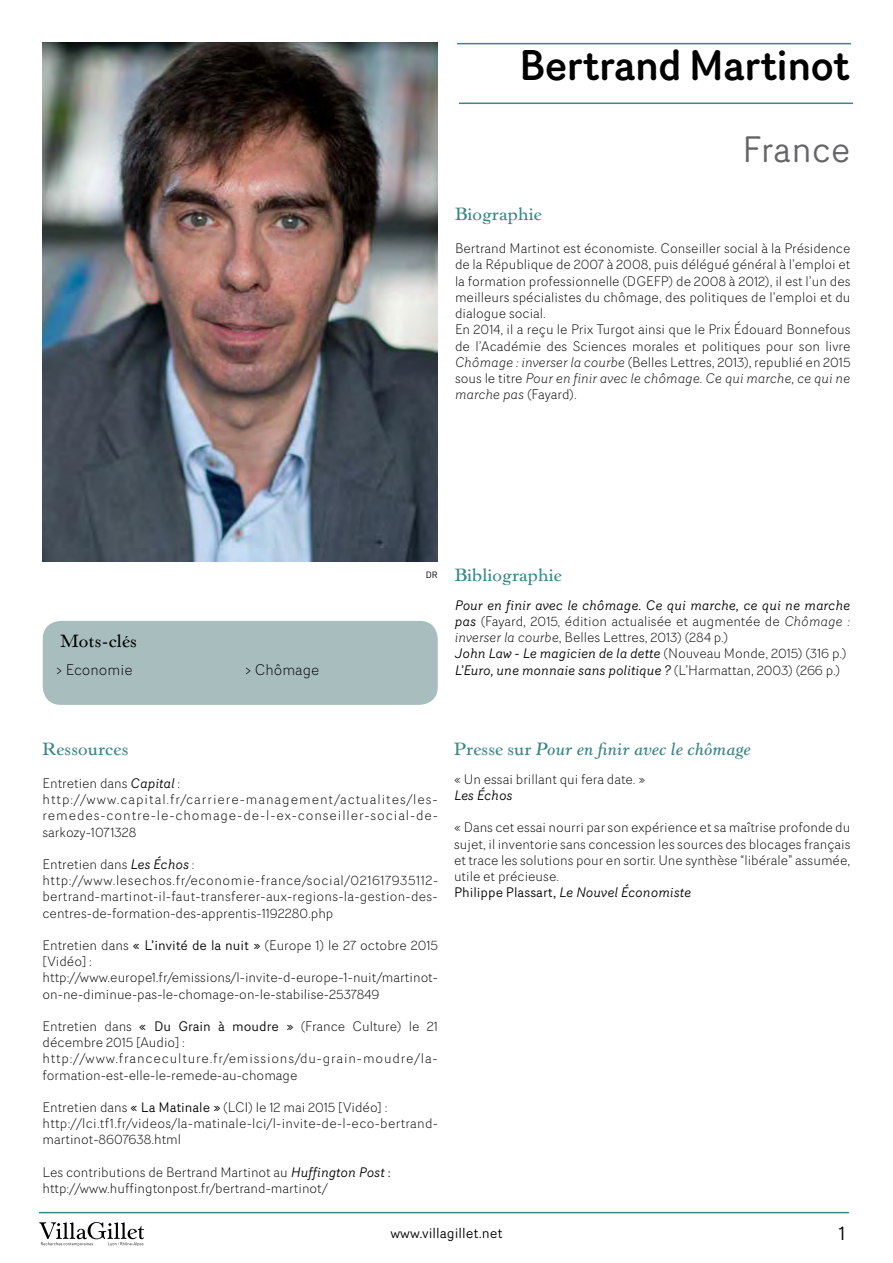
<style>
.page{position:relative;width:893px;height:1263px;background:#fff}
.page>*{position:absolute;margin:0;border:0;box-sizing:border-box;transform-origin:0 0}
.t1{font:500 42px "Router";letter-spacing:-.03em;color:#000}
.t2{font:36px "Router";color:#646567}
.t3{font:19.5px "Router";color:#000}
.t4{font:600 18px "Horley Old Style";color:#3b8686}
.t5{font:italic 600 18px "Horley Old Style";color:#3b8686}
.t6{font:600 18px "Horley Old Style";color:#000}
.t7{font:300 15px "Router";color:#000}
.t8{font:14.1px "Router";color:#000}
.t9{font:300 13.5px/16.2px "Router";color:#000}
.t10{font:300 13.5px/16.2px "Router";letter-spacing:.02em;color:#000}
.t11{font:300 13.5px/16.2px "Router";letter-spacing:.065em;color:#000}
.t12{font:italic 13.5px "Router";letter-spacing:-.02em;color:#000}
.t13{font:9px "DIN";color:#000}
.s1{font-style:italic}
.s2{font-weight:400;font-style:italic}
.s3{font-weight:400}
.s4{font-style:normal}
</style>
<div class="page">
<hr style="left:39px;top:1212px;width:810px;height:1px;background:#3b8686">
<svg style="left:39px;top:1222px;width:105px;height:24px"></svg>
<div style="left:43px;top:621px;width:395px;height:84px;background:#a8bebe;border-radius:18px"></div>
<hr style="left:457px;top:43px;width:394px;height:1px;background:#3b8686">
<hr style="left:459px;top:103px;width:394px;height:1px;background:#3b8686">
<img style="left:43px;top:43px;width:395px;height:518px">
<h1 class="t1" style="left:519px;top:34px;width:333px">Bertrand Martinot</h1>
<h2 class="t2" style="left:742px;top:123px;width:110px">France</h2>
<h3 class="t4" style="left:455px;top:203px;width:88px">Biographie</h3>
<p class="t9" style="left:455px;top:240px;width:397px">Bertrand Martinot est économiste. Conseiller social à la Présidence de la République de 2007 à 2008, puis délégué général à l’emploi et la formation professionnelle (DGEFP) de 2008 à 2012), il est l’un des meilleurs spécialistes du chômage, des politiques de l’emploi et du dialogue social.<br>En 2014, il a reçu le Prix Turgot ainsi que le Prix Édouard Bonnefous de l’Académie des Sciences morales et politiques pour son livre <span class="s1">Chômage : inverser la courbe</span> (Belles Lettres, 2013), republié en 2015 sous le titre <span class="s1">Pour en finir avec le chômage. Ce qui marche, ce qui ne marche pas</span> (Fayard).</p>
<h3 class="t6" style="left:60px;top:630px;width:79px">Mots-clés</h3>
<p class="t7" style="left:55px;top:659px;width:79px">&gt; Economie</p>
<p class="t7" style="left:244px;top:659px;width:76px">&gt; Chômage</p>
<p class="t13" style="left:426px;top:569px;width:13px">DR</p>
<h3 class="t4" style="left:455px;top:564px;width:109px">Bibliographie</h3>
<p class="t9" style="left:455px;top:596px;width:397px"><span class="s2">Pour en finir avec le chômage. Ce qui marche, ce qui ne marche pas</span> (Fayard, 2015, édition actualisée et augmentée de <span class="s1">Chômage : inverser la courbe</span>, Belles Lettres, 2013) (284 p.)<br><span class="s2">John Law - Le magicien de la dette</span> (Nouveau Monde, 2015) (316 p.)<br><span class="s2">L’Euro, une monnaie sans politique ?</span> (L’Harmattan, 2003) (266 p.)</p>
<h3 class="t4" style="left:43px;top:738px;width:88px">Ressources</h3>
<p class="t11" style="left:43px;top:775px;width:397px">Entretien dans <span class="s2">Capital</span> : http://www.capital.fr/carriere-management/actualites/les&shy;remedes-contre-le-chomage-de-l-ex-conseiller-social-de&shy;sarkozy-1071328</p>
<p class="t10" style="left:43px;top:856px;width:397px">Entretien dans <span class="s2">Les Échos</span> : http://www.lesechos.fr/economie-france/social/021617935112- bertrand-martinot-il-faut-transferer-aux-regions-la-gestion-des&shy;centres-de-formation-des-apprentis-1192280.php</p>
<p class="t9" style="left:43px;top:937px;width:397px">Entretien dans <span class="s3">« L’invité de la nuit »</span> (Europe 1) le 27 octobre 2015 [Vidéo] : http://www.europe1.fr/emissions/l-invite-d-europe-1-nuit/martinot&shy;on-ne-diminue-pas-le-chomage-on-le-stabilise-2537849</p>
<p class="t9" style="left:43px;top:1018px;width:397px">Entretien dans <span class="s3">« Du Grain à moudre »</span> (France Culture) le 21 décembre 2015 [Audio] : http://www.franceculture.fr/emissions/du-grain-moudre/la&shy;formation-est-elle-le-remede-au-chomage</p>
<p class="t9" style="left:43px;top:1099px;width:397px">Entretien dans <span class="s3">« La Matinale »</span> (LCI) le 12 mai 2015 [Vidéo] : http://lci.tf1.fr/videos/la-matinale-lci/l-invite-de-l-eco-bertrand&shy;martinot-8607638.html</p>
<p class="t9" style="left:43px;top:1163px;width:350px">Les contributions de Bertrand Martinot au <span class="s2">Huffington Post</span> <span class="s3">: </span>http://www.huffingtonpost.fr/bertrand-martinot/</p>
<h3 class="t5" style="left:454px;top:738px;width:298px"><span class="s4">Presse sur</span> Pour en finir avec le chômage</h3>
<p class="t9" style="left:454px;top:770px;width:193px">« Un essai brillant qui fera date. »</p>
<p class="t12" style="left:454px;top:785px;width:60px">Les Échos</p>
<p class="t9" style="left:454px;top:819px;width:398px">« Dans cet essai nourri par son expérience et sa maîtrise profonde du sujet, il inventorie sans concession les sources des blocages français et trace les solutions pour en sortir. Une synthèse “libérale” assumée, utile et précieuse.<br><span class="s3">Philippe Plassart,</span> <span class="s2">Le Nouvel Économiste</span></p>
<p class="t8" style="left:390px;top:1223px;width:114px">www.villagillet.net</p>
<h3 class="t3" style="left:839px;top:1219px;width:8px">1</h3>
</div>
